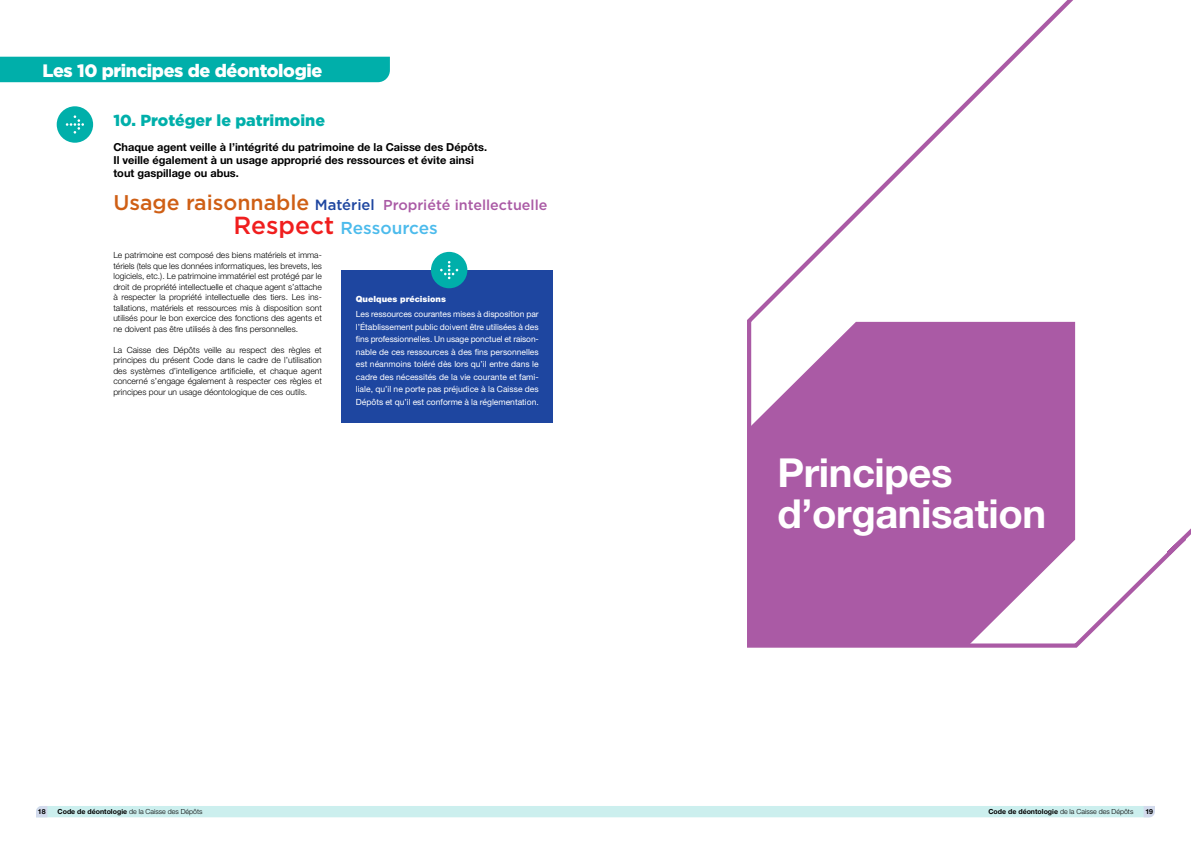
<style>
.page{position:relative;width:1191px;height:842px;background:#fff}
.page>*{position:absolute;margin:0;border:0;box-sizing:border-box;transform-origin:0 0}
.t1{font:700 40px/41px "Helvetica Neue LT Pro";letter-spacing:-.01em;color:#fff}
.t2{font:500 24.7px "Gotham";color:#f01e1e}
.t3{font:500 21.2px "Gotham";color:#cf5f15}
.t4{font:900 18px "Gotham";letter-spacing:-.02em;color:#fff}
.t5{font:500 17.3px "Gotham";color:#4cbbec}
.t6{font:900 16px "Gotham";color:#00afaa}
.t7{font:500 14.8px "Gotham";color:#1e46a0}
.t8{font:500 14.3px "Gotham";color:#aa5aa5}
.chapo{font:700 11px/13.2px "Helvetica Neue LT Pro";color:#000}
.texte{font:300 8.5px/10.5px "Helvetica Neue LT Pro";color:#000;text-align:justify}
.t9{font:8.5px/12.5px "Helvetica Neue LT Pro";color:#fff;text-align:justify}
.t10{font:900 8.5px "Helvetica Neue LT Pro";color:#fff}
.t11{font:300 7px "Helvetica Neue LT Pro";color:#000}
.t12{font:700 7px "Helvetica Neue LT Pro";color:#000}
.s1{font-weight:700}
</style>
<div class="page">
<div style="left:36px;top:806px;width:1119px;height:11px;background:#ccefee"></div>
<div style="left:57px;top:106px;width:36px;height:37px;background:#00afaa;border-radius:50%"></div>
<svg style="left:66px;top:115px;width:18px;height:19px"></svg>
<div style="left:342px;top:270px;width:211px;height:152px;background:#1e46a0"></div>
<div style="left:431px;top:252px;width:36px;height:36px;background:#00afaa;border-radius:50%"></div>
<svg style="left:440px;top:261px;width:18px;height:18px"></svg>
<svg style="left:747px;top:0;width:444px;height:648px"></svg>
<svg style="left:749px;top:322px;width:326px;height:324px;fill:#aa5aa5"></svg>
<div style="left:0;top:57px;width:390px;height:25px;background:#00afaa"></div>
<p class="t4" style="left:43px;top:58px;width:281px">Les 10 principes de déontologie</p>
<p class="t6" style="left:113px;top:109px;width:213px">10. Protéger le patrimoine</p>
<p class="chapo" style="left:113px;top:140px;width:375px">Chaque agent veille à l’intégrité du patrimoine de la Caisse des Dépôts.<br>Il veille également à un usage approprié des ressources et évite ainsi tout gaspillage ou abus.</p>
<p class="t3" style="left:113px;top:189px;width:197px">Usage raisonnable</p>
<p class="t7" style="left:315px;top:196px;width:61px">Matériel</p>
<p class="t2" style="left:234px;top:209px;width:102px">Respect</p>
<p class="t8" style="left:383px;top:196px;width:166px">Propriété intellectuelle</p>
<p class="t5" style="left:340px;top:216px;width:99px">Ressources</p>
<p class="texte" style="left:113px;top:250px;width:210px">Le patrimoine est composé des biens matériels et imma&shy;tériels (tels que les données informatiques, les brevets, les logiciels, etc.). Le patrimoine immatériel est protégé par le droit de propriété intellectuelle et chaque agent s’attache à respecter la propriété intellectuelle des tiers. Les ins&shy;tallations, matériels et ressources mis à disposition sont utilisés pour le bon exercice des fonctions des agents et ne doivent pas être utilisés à des fins personnelles.</p>
<p class="texte" style="left:113px;top:344px;width:210px">La Caisse des Dépôts veille au respect des règles et principes du présent Code dans le cadre de l’utilisation des systèmes d’intelligence artificielle, et chaque agent concerné s’engage également à respecter ces règles et principes pour un usage déontologique de ces outils.</p>
<p class="t10" style="left:356px;top:294px;width:92px">Quelques précisions</p>
<p class="t9" style="left:356px;top:308px;width:184px">Les ressources courantes mises à disposition par l’Établissement public doivent être utilisées à des fins professionnelles. Un usage ponctuel et raison&shy;nable de ces ressources à des fins personnelles est néanmoins toléré dès lors qu’il entre dans le cadre des nécessités de la vie courante et fami&shy;liale, qu’il ne porte pas préjudice à la Caisse des Dépôts et qu’il est conforme à la réglementation.</p>
<p class="t1" style="left:777px;top:451px;width:270px">Principes d’organisation</p>
<p class="t12" style="left:38px;top:807px;width:9px">18</p>
<p class="t11" style="left:58px;top:808px;width:146px"><span class="s1">Code de déontologie</span> de la Caisse des Dépôts</p>
<p class="t11" style="left:988px;top:807px;width:146px"><span class="s1">Code de déontologie</span> de la Caisse des Dépôts</p>
<p class="t12" style="left:1145px;top:807px;width:9px">19</p>
</div>
